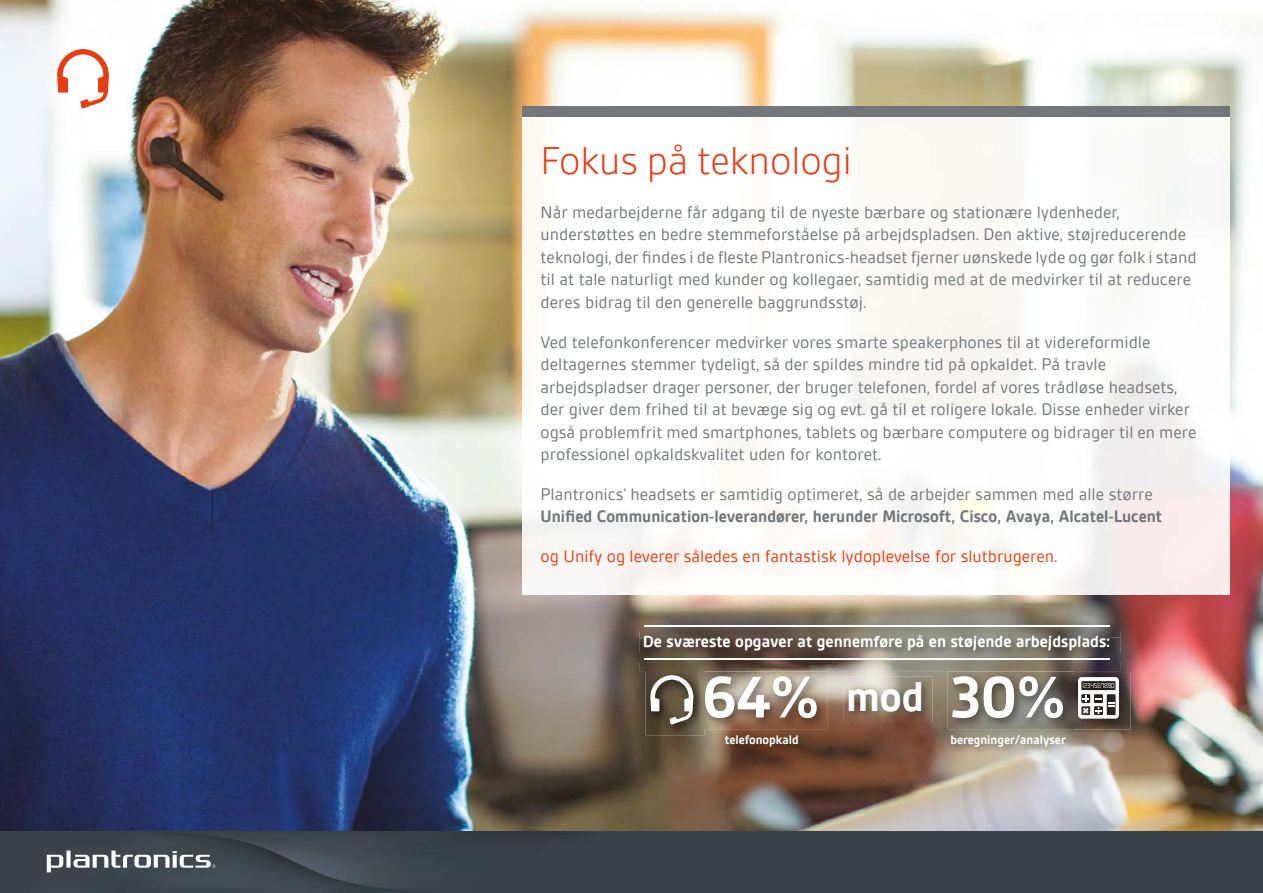
<style>
.page{position:relative;width:1263px;height:893px;background:#fff}
.page>*{position:absolute;margin:0;border:0;box-sizing:border-box;transform-origin:0 0}
.t1{font:700 63px "Gesta";color:#fff}
.t2{font:300 42px "Gesta";color:#e73d14}
.t3{font:18px/22.5px "Gesta";color:#72767a}
.t4{font:700 18px "Gesta";color:#72767a}
.t5{font:18px "Gesta";color:#e73d14}
.t6{font:700 18px "Gesta";color:#fff}
.t7{font:700 13.5px "Gesta";color:#fff}
.s1{font-size:45px}
</style>
<div class="page">
<img style="left:0;top:0;width:1263px;height:831px">
<svg style="left:0;top:831px;width:1263px;height:62px;background:#3e454d"></svg>
<img style="left:844px;top:677px;width:88px;height:45px">
<img style="left:705px;top:671px;width:123px;height:58px">
<img style="left:705px;top:676px;width:112px;height:42px">
<img style="left:948px;top:671px;width:182px;height:59px">
<img style="left:639px;top:620px;width:481px;height:51px">
<img style="left:644px;top:638px;width:465px;height:13px">
<img style="left:720px;top:730px;width:88px;height:26px">
<img style="left:946px;top:731px;width:130px;height:26px">
<img style="left:640px;top:654px;width:480px;height:8px">
<hr style="left:644px;top:658px;width:465px;height:2px;background:#fff">
<img style="left:640px;top:630px;width:480px;height:8px">
<img style="left:644px;top:635px;width:465px;height:3px">
<hr style="left:644px;top:625px;width:465px;height:2px;background:#fff">
<img style="left:1073px;top:672px;width:1px;height:57px">
<svg style="left:1078px;top:677px;width:41px;height:42px"></svg>
<svg style="left:57px;top:49px;width:52px;height:59px"></svg>
<img style="left:645px;top:670px;width:60px;height:65px">
<svg style="left:650px;top:675px;width:43px;height:49px"></svg>
<img style="left:523px;top:117px;width:707px;height:477px">
<div style="left:523px;top:106px;width:707px;height:11px;background:#72767a"></div>
<h2 class="t2" style="left:541px;top:137px;width:313px">Fokus på teknologi</h2>
<p class="t3" style="left:541px;top:201px;width:658px">Når medarbejderne får adgang til de nyeste bærbare og stationære lydenheder, understøttes en bedre stemmeforståelse på arbejdspladsen. Den aktive, støjreducerende teknologi, der findes i de fleste Plantronics-headset fjerner uønskede lyde og gør folk i stand til at tale naturligt med kunder og kollegaer, samtidig med at de medvirker til at reducere deres bidrag til den generelle baggrundsstøj.</p>
<p class="t3" style="left:541px;top:331px;width:657px">Ved telefonkonferencer medvirker vores smarte speakerphones til at videreformidle deltagernes stemmer tydeligt, så der spildes mindre tid på opkaldet. På travle arbejdspladser drager personer, der bruger telefonen, fordel af vores trådløse headsets, der giver dem frihed til at bevæge sig og evt. gå til et roligere lokale. Disse enheder virker også problemfrit med smartphones, tablets og bærbare computere og bidrager til en mere professionel opkaldskvalitet uden for kontoret.</p>
<p class="t3" style="left:541px;top:483px;width:614px">Plantronics’ headsets er samtidig optimeret, så de arbejder sammen med alle større</p>
<p class="t4" style="left:541px;top:506px;width:623px">Unified Communication-leverandører, herunder Microsoft, Cisco, Avaya, Alcatel-Lucent</p>
<p class="t5" style="left:541px;top:546px;width:518px">og Unify og leverer således en fantastisk lydoplevelse for slutbrugeren.</p>
<p class="t6" style="left:643px;top:631px;width:469px">De sværeste opgaver at gennemføre på en støjende arbejdsplads:</p>
<h1 class="t1" style="left:702px;top:661px;width:364px">64% <span class="s1">mod</span> 30%</h1>
<p class="t7" style="left:725px;top:732px;width:76px">telefonopkald</p>
<p class="t7" style="left:950px;top:732px;width:117px">beregninger/analyser</p>
</div>
